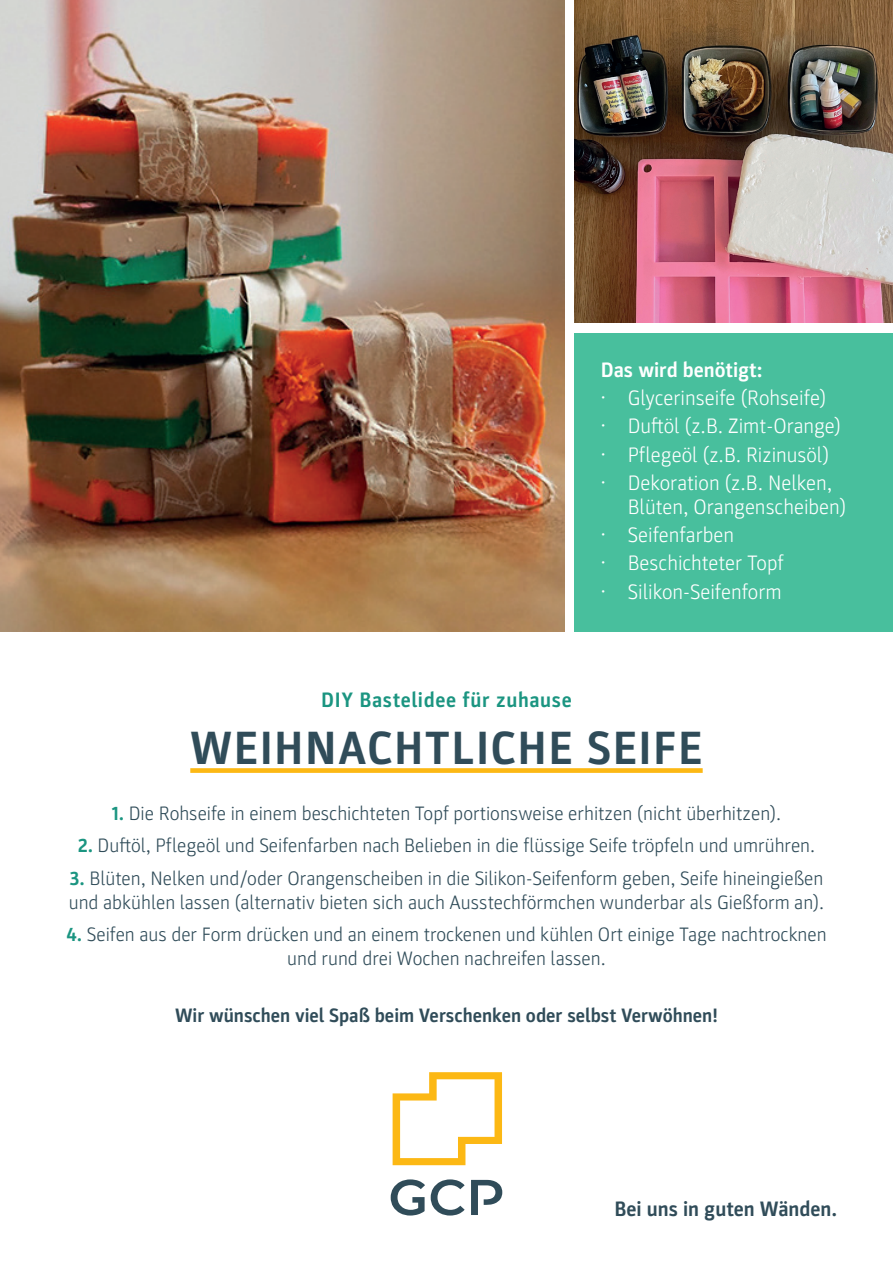
<style>
.page{position:relative;width:893px;height:1263px;background:#fff}
.page>*{position:absolute;margin:0;border:0;box-sizing:border-box;transform-origin:0 0}
.t1{font:700 46.95px "Parka";letter-spacing:.03em;color:#304c59}
.t2{font:300 21px/24px "Parka";color:#fff}
.t3{font:700 21px "Parka";letter-spacing:.03em;color:#1b9581}
.t4{font:700 21px "Parka";color:#304c59}
.t5{font:700 21px "Parka";color:#fff}
.t6{font:300 19.5px/24px "Parka";color:#304c59}
.t7{font:700 19.5px "Parka";color:#304c59}
.s1{font-weight:700;color:#1b9581}
</style>
<div class="page">
<div style="left:190px;top:768px;width:513px;height:5px;background:#fcb814"></div>
<svg style="left:391px;top:1179px;width:111px;height:36px"></svg>
<svg style="left:393px;top:1072px;width:109px;height:93px"></svg>
<img style="left:0;top:0;width:564px;height:631px">
<img style="left:574px;top:0;width:319px;height:322px">
<div style="left:574px;top:332px;width:319px;height:299px;background:#48bf9d"></div>
<p class="t5" style="left:601px;top:358px;width:163px">Das wird benötigt:</p>
<p class="t2" style="left:601px;top:386px;width:227px">• Glycerinseife (Rohseife)</p>
<p class="t2" style="left:601px;top:414px;width:242px">• Duftöl (z.B. Zimt-Orange)</p>
<p class="t2" style="left:601px;top:443px;width:230px">• Pflegeöl (z.B. Rizinusöl)</p>
<p class="t2" style="left:628px;top:471px;width:220px;text-indent:-27px">• Dekoration (z.B. Nelken,<br>Blüten, Orangenscheiben)</p>
<p class="t2" style="left:601px;top:523px;width:135px">• Seifenfarben</p>
<p class="t2" style="left:601px;top:551px;width:185px">• Beschichteter Topf</p>
<p class="t2" style="left:601px;top:580px;width:182px">• Silikon-Seifenform</p>
<p class="t3" style="left:321px;top:688px;width:252px">DIY Bastelidee für zuhause</p>
<h1 class="t1" style="left:190px;top:721px;width:514px">WEIHNACHTLICHE SEIFE</h1>
<p class="t6" style="left:112px;top:801px;width:671px"><span class="s1">1.</span> Die Rohseife in einem beschichteten Topf portionsweise erhitzen (nicht überhitzen).</p>
<p class="t6" style="left:78px;top:833px;width:739px"><span class="s1">2.</span> Duftöl, Pflegeöl und Seifenfarben nach Belieben in die flüssige Seife tröpfeln und umrühren.</p>
<p class="t6" style="left:69px;top:866px;width:757px"><span class="s1">3.</span> Blüten, Nelken und/oder Orangenscheiben in die Silikon-Seifenform geben, Seife hineingießen und abkühlen lassen (alternativ bieten sich auch Ausstechförmchen wunderbar als Gießform an).</p>
<p class="t6" style="left:66px;top:923px;width:762px;text-align:center"><span class="s1">4.</span> Seifen aus der Form drücken und an einem trockenen und kühlen Ort einige Tage nachtrocknen und rund drei Wochen nachreifen lassen.</p>
<p class="t7" style="left:175px;top:1004px;width:544px">Wir wünschen viel Spaß beim Verschenken oder selbst Verwöhnen!</p>
<p class="t4" style="left:614px;top:1197px;width:224px">Bei uns in guten Wänden.</p>
</div>
